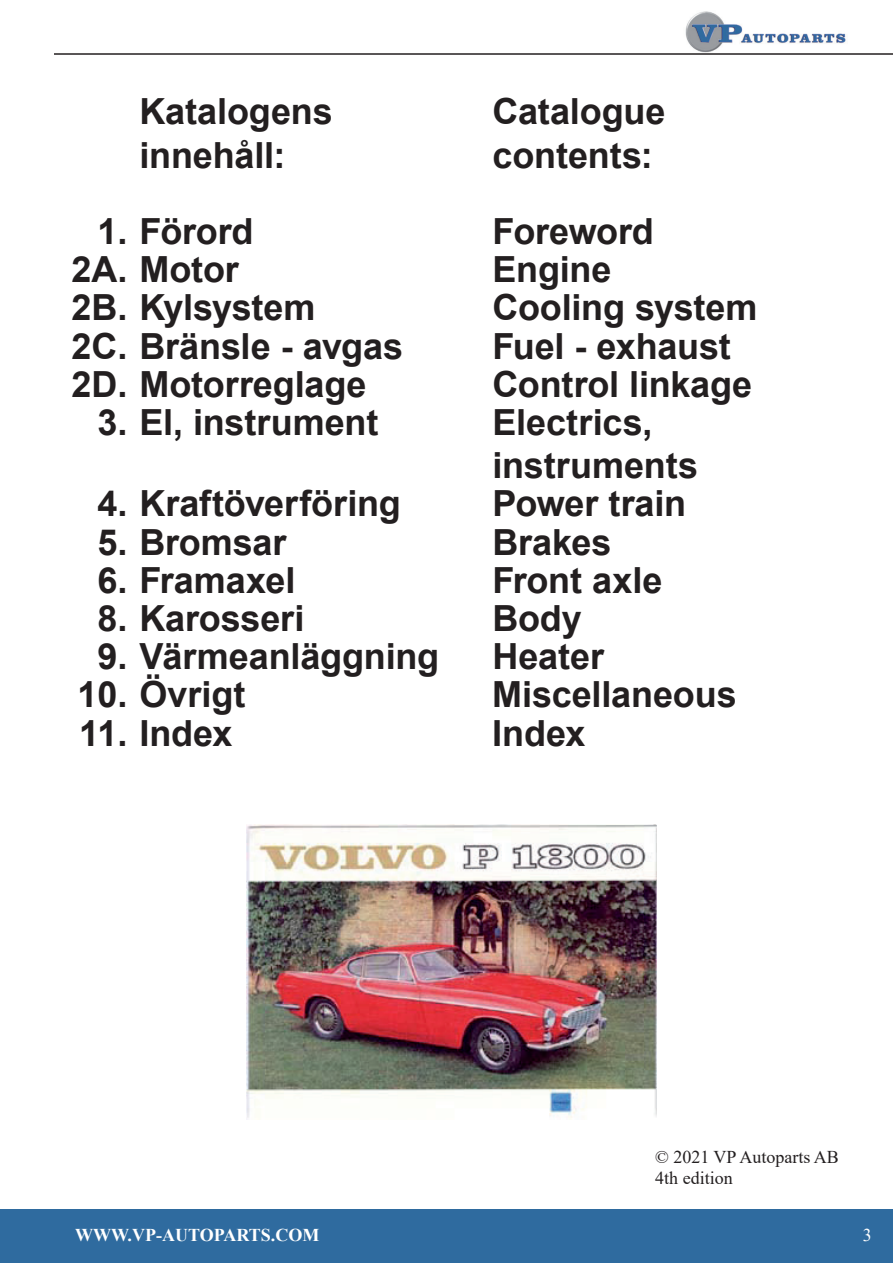
<style>
.page{position:relative;width:893px;height:1263px;background:#fff}
.page>*{position:absolute;margin:0;border:0;box-sizing:border-box;transform-origin:0 0}
.t1{font:700 36px/43.2px "Arial";letter-spacing:-.005em;color:#231f20}
.t2{font:18px/21.6px "Times New Roman";color:#231f20}
.t3{font:700 18px "Times New Roman";color:#fff}
.t4{font:18px "Times New Roman";color:#fff}
</style>
<div class="page">
<div style="left:0;top:1209px;width:893px;height:54px;background:#2f6b9f"></div>
<hr style="left:54px;top:53px;width:839px;height:2px;background:#231f20">
<img style="left:685px;top:11px;width:161px;height:41px">
<img style="left:247px;top:824px;width:409px;height:294px">
<p class="t1" style="left:140px;top:91px;width:195px">Katalogens innehåll:</p>
<p class="t1" style="left:492px;top:91px;width:175px">Catalogue contents:</p>
<p class="t1" style="left:98px;top:210px;width:158px">1. Förord</p>
<p class="t1" style="left:492px;top:210px;width:163px">Foreword</p>
<p class="t1" style="left:71px;top:248px;width:169px">2A. Motor</p>
<p class="t1" style="left:492px;top:248px;width:121px">Engine</p>
<p class="t1" style="left:71px;top:287px;width:246px">2B. Kylsystem</p>
<p class="t1" style="left:492px;top:287px;width:267px">Cooling system</p>
<p class="t1" style="left:71px;top:325px;width:333px">2C. Bränsle - avgas</p>
<p class="t1" style="left:492px;top:325px;width:240px">Fuel - exhaust</p>
<p class="t1" style="left:71px;top:363px;width:297px">2D. Motorreglage</p>
<p class="t1" style="left:492px;top:363px;width:261px">Control linkage</p>
<p class="t1" style="left:97px;top:401px;width:282px">3. El, instrument</p>
<p class="t1" style="left:492px;top:401px;width:207px">Electrics, instruments</p>
<p class="t1" style="left:97px;top:483px;width:305px">4. Kraftöverföring</p>
<p class="t1" style="left:492px;top:483px;width:195px">Power train</p>
<p class="t1" style="left:97px;top:521px;width:191px">5. Bromsar</p>
<p class="t1" style="left:492px;top:521px;width:121px">Brakes</p>
<p class="t1" style="left:97px;top:559px;width:200px">6. Framaxel</p>
<p class="t1" style="left:492px;top:559px;width:172px">Front axle</p>
<p class="t1" style="left:97px;top:597px;width:209px">8. Karosseri</p>
<p class="t1" style="left:492px;top:597px;width:91px">Body</p>
<p class="t1" style="left:97px;top:635px;width:343px">9. Värmeanläggning</p>
<p class="t1" style="left:492px;top:635px;width:113px">Heater</p>
<p class="t1" style="left:77px;top:674px;width:170px">10. Övrigt</p>
<p class="t1" style="left:492px;top:674px;width:246px">Miscellaneous</p>
<p class="t1" style="left:79px;top:712px;width:155px">11. Index</p>
<p class="t1" style="left:492px;top:712px;width:95px">Index</p>
<p class="t2" style="left:655px;top:1145px;width:185px">© 2021 VP Autoparts AB<br>4th edition</p>
<p class="t3" style="left:75px;top:1222px;width:246px">WWW.VP-AUTOPARTS.COM</p>
<p class="t4" style="left:863px;top:1223px;width:10px">3</p>
</div>
